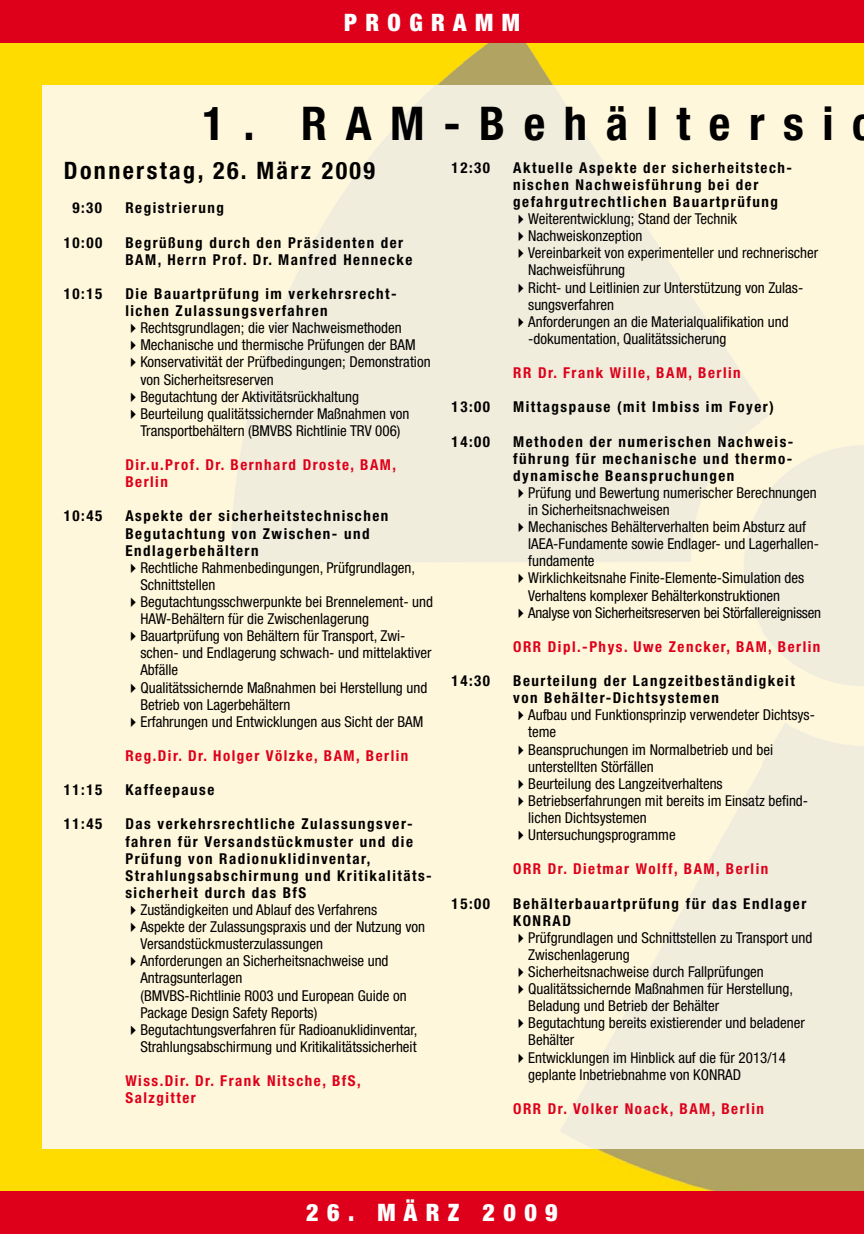
<style>
.page{position:relative;width:864px;height:1234px;background:#fff}
.page>*{position:absolute;margin:0;border:0;box-sizing:border-box;transform-origin:0 0}
.t1{font:700 condensed 46.5px "Helvetica Neue LT Std";letter-spacing:.4em;color:#000}
.t2{font:700 condensed 24px "Helvetica Neue LT Std";letter-spacing:.1em;color:#000}
.t3{font:900 condensed 24px "Helvetica Neue LT Std";letter-spacing:.35em;color:#fff}
.t4{font:condensed 15px/17.1px "Helvetica Neue LT Std";color:#000}
.t5{font:700 condensed 15px/17.1px "Helvetica Neue LT Std";letter-spacing:.1em;color:#000}
.t6{font:700 condensed 15px/17.1px "Helvetica Neue LT Std";letter-spacing:.1em;color:#de001a}
</style>
<div class="page">
<img style="left:0;top:43px;width:863px;height:45px">
<img style="left:0;top:88px;width:54px;height:1103px">
<img style="left:54px;top:1148px;width:809px;height:43px">
<div style="left:0;top:0;width:863px;height:43px;background:#de001a"></div>
<div style="left:0;top:1191px;width:863px;height:42px;background:#de001a"></div>
<h2 class="t3" style="left:344px;top:8px;width:177px">PROGRAMM</h2>
<h1 class="t1" style="left:202px;top:95px;width:672px">1. RAM-Behältersic</h1>
<h2 class="t2" style="left:64px;top:156px;width:312px">Donnerstag, 26. März 2009</h2>
<p class="t5" style="left:72px;top:199px;width:31px">9:30</p>
<p class="t5" style="left:125px;top:199px;width:100px">Registrierung</p>
<p class="t5" style="left:64px;top:233px;width:40px">10:00</p>
<p class="t5" style="left:125px;top:233px;width:288px">Begrüßung durch den Präsidenten der<br>BAM, Herrn Prof. Dr. Manfred Hennecke</p>
<p class="t5" style="left:64px;top:285px;width:40px">10:15</p>
<p class="t5" style="left:125px;top:285px;width:273px">Die Bauartprüfung im verkehrsrecht&shy;lichen Zulassungsverfahren</p>
<p class="t4" style="left:125px;top:319px;width:278px">✔Rechtsgrundlagen; die vier Nachweismethoden</p>
<p class="t4" style="left:125px;top:336px;width:291px">✔Mechanische und thermische Prüfungen der BAM</p>
<p class="t4" style="left:140px;top:353px;width:291px;text-indent:-15px">✔ Konservativität der Prüfbedingungen; Demonstration von Sicherheitsreserven</p>
<p class="t4" style="left:125px;top:387px;width:235px">✔Begutachtung der Aktivitätsrückhaltung</p>
<p class="t4" style="left:125px;top:404px;width:285px;text-align:center">✔ Beurteilung qualitätssichernder Maßnahmen von<br>Transportbehältern (BMVBS Richtlinie TRV 006)</p>
<p class="t6" style="left:125px;top:456px;width:272px">Dir.u.Prof. Dr. Bernhard Droste, BAM,<br>Berlin</p>
<p class="t5" style="left:64px;top:507px;width:40px">10:45</p>
<p class="t5" style="left:125px;top:507px;width:264px">Aspekte der sicherheitstechnischen<br>Begutachtung von Zwischen- und<br>End lagerbehältern</p>
<p class="t4" style="left:140px;top:558px;width:276px;text-indent:-15px">✔ Rechtliche Rahmenbedingungen, Prüfgrundlagen,<br>Schnittstellen</p>
<p class="t4" style="left:140px;top:593px;width:294px;text-indent:-15px">✔ Begutachtungsschwerpunkte bei Brennelement- und<br>HAW-Behältern für die Zwischenlagerung</p>
<p class="t4" style="left:140px;top:627px;width:292px;text-indent:-15px">✔ Bauartprüfung von Behältern für Transport, Zwi&shy;schen- und Endlagerung schwach- und mittelaktiver<br>Abfälle</p>
<p class="t4" style="left:140px;top:678px;width:288px;text-indent:-15px">✔ Qualitätssichernde Maßnahmen bei Herstellung und<br>Betrieb von Lagerbehältern</p>
<p class="t4" style="left:125px;top:712px;width:299px">✔Erfahrungen und Entwicklungen aus Sicht der BAM</p>
<p class="t6" style="left:125px;top:746px;width:284px">Reg.Dir. Dr. Holger Völzke, BAM, Berlin</p>
<p class="t5" style="left:64px;top:781px;width:40px">11:15</p>
<p class="t5" style="left:125px;top:781px;width:90px">Kaffeepause</p>
<p class="t5" style="left:64px;top:815px;width:40px">11:45</p>
<p class="t5" style="left:125px;top:815px;width:308px">Das verkehrsrechtliche Zulassungsver&shy;fahren für Versandstückmuster und die Prüfung von Radionuklidinventar, Strahlungsabschirmung und Kritikalitäts&shy;sicherheit durch das BfS</p>
<p class="t4" style="left:125px;top:900px;width:253px">✔Zuständigkeiten und Ablauf des Verfahrens</p>
<p class="t4" style="left:140px;top:917px;width:286px;text-indent:-15px">✔ Aspekte der Zulassungspraxis und der Nutzung von<br>Versandstückmusterzulassungen</p>
<p class="t4" style="left:140px;top:952px;width:267px;text-indent:-15px">✔ Anforderungen an Sicherheitsnachweise und Antragsunterlagen<br>(BMVBS-Richtlinie R003 und European Guide on Package Design Safety Reports)</p>
<p class="t4" style="left:125px;top:1020px;width:293px;text-align:right">✔ Begutachtungsverfahren für Radioanuklidinventar,<br>Strahlungsabschirmung und Kritikalitätssicherheit</p>
<p class="t6" style="left:125px;top:1071px;width:237px">Wiss.Dir. Dr. Frank Nitsche, BfS,<br>Salzgitter</p>
<p class="t5" style="left:451px;top:159px;width:40px">12:30</p>
<p class="t5" style="left:513px;top:159px;width:280px">Aktuelle Aspekte der sicherheitstech&shy;nischen Nachweisführung bei der gefahrgutrechtlichen Bauartprüfung</p>
<p class="t4" style="left:513px;top:210px;width:225px">✔Weiterentwicklung; Stand der Technik</p>
<p class="t4" style="left:513px;top:227px;width:131px">✔Nachweiskonzeption</p>
<p class="t4" style="left:528px;top:244px;width:291px;text-indent:-15px">✔ Vereinbarkeit von experimenteller und rechnerischer<br>Nachweisführung</p>
<p class="t4" style="left:528px;top:278px;width:276px;text-indent:-15px">✔ Richt- und Leitlinien zur Unterstützung von Zulas&shy;sungsverfahren</p>
<p class="t4" style="left:528px;top:313px;width:262px;text-indent:-15px">✔ Anforderungen an die Materialqualifikation und -dokumentation, Qualitätssicherung</p>
<p class="t6" style="left:513px;top:364px;width:229px">RR Dr. Frank Wille, BAM, Berlin</p>
<p class="t5" style="left:451px;top:398px;width:40px">13:00</p>
<p class="t5" style="left:513px;top:398px;width:262px">Mittagspause (mit Imbiss im Foyer)</p>
<p class="t5" style="left:451px;top:432px;width:40px">14:00</p>
<p class="t5" style="left:513px;top:432px;width:281px;text-align:justify">Methoden der numerischen Nachweis&shy;führung für mechanische und thermo&shy;dynamische Beanspruchungen</p>
<p class="t4" style="left:528px;top:484px;width:290px;text-indent:-15px">✔ Prüfung und Bewertung numerischer Berechnungen in Sicherheitsnachweisen</p>
<p class="t4" style="left:528px;top:518px;width:292px;text-indent:-15px">✔ Mechanisches Behälterverhalten beim Absturz auf<br>IAEA-Fundamente sowie Endlager- und Lagerhallen&shy;fundamente</p>
<p class="t4" style="left:528px;top:569px;width:277px;text-indent:-15px">✔ Wirklichkeitsnahe Finite-Elemente-Simulation des<br>Verhaltens komplexer Behälterkonstruktionen</p>
<p class="t4" style="left:513px;top:603px;width:309px">✔ Analyse von Sicherheitsreserven bei Störfallereignissen</p>
<p class="t6" style="left:513px;top:637px;width:308px">ORR Dipl.-Phys. Uwe Zencker, BAM, Berlin</p>
<p class="t5" style="left:451px;top:672px;width:40px">14:30</p>
<p class="t5" style="left:513px;top:672px;width:283px">Beurteilung der Langzeitbeständigkeit von Behälter-Dichtsystemen</p>
<p class="t4" style="left:528px;top:706px;width:288px;text-indent:-15px">✔ Aufbau und Funktionsprinzip verwendeter Dichtsys&shy;teme</p>
<p class="t4" style="left:528px;top:740px;width:246px;text-indent:-15px">✔ Beanspruchungen im Normalbetrieb und bei unterstellten Störfällen</p>
<p class="t4" style="left:513px;top:774px;width:211px">✔Beurteilung des Langzeitverhaltens</p>
<p class="t4" style="left:528px;top:791px;width:281px;text-indent:-15px">✔ Betriebserfahrungen mit bereits im Einsatz befind&shy;lichen Dichtsystemen</p>
<p class="t4" style="left:513px;top:826px;width:164px">✔Untersuchungsprogramme</p>
<p class="t6" style="left:513px;top:860px;width:256px">ORR Dr. Dietmar Wolff, BAM, Berlin</p>
<p class="t5" style="left:451px;top:894px;width:40px">15:00</p>
<p class="t5" style="left:513px;top:894px;width:294px">Behälterbauartprüfung für das Endlager<br>KONRAD</p>
<p class="t4" style="left:528px;top:928px;width:285px;text-indent:-15px">✔ Prüfgrundlagen und Schnittstellen zu Transport und<br>Zwischenlagerung</p>
<p class="t4" style="left:513px;top:962px;width:252px">✔Sicherheitsnachweise durch Fallprüfungen</p>
<p class="t4" style="left:528px;top:979px;width:266px;text-indent:-15px">✔ Qualitätssichernde Maßnahmen für Herstellung,<br>Beladung und Betrieb der Behälter</p>
<p class="t4" style="left:528px;top:1014px;width:278px;text-indent:-15px">✔ Begutachtung bereits existierender und beladener<br>Behälter</p>
<p class="t4" style="left:528px;top:1048px;width:259px;text-indent:-15px">✔ Entwicklungen im Hinblick auf die für 2013/14 geplante Inbetriebnahme von KONRAD</p>
<p class="t6" style="left:513px;top:1099px;width:252px">ORR Dr. Volker Noack, BAM, Berlin</p>
<h2 class="t3" style="left:306px;top:1196px;width:253px">26. MÄRZ 2009</h2>
</div>
